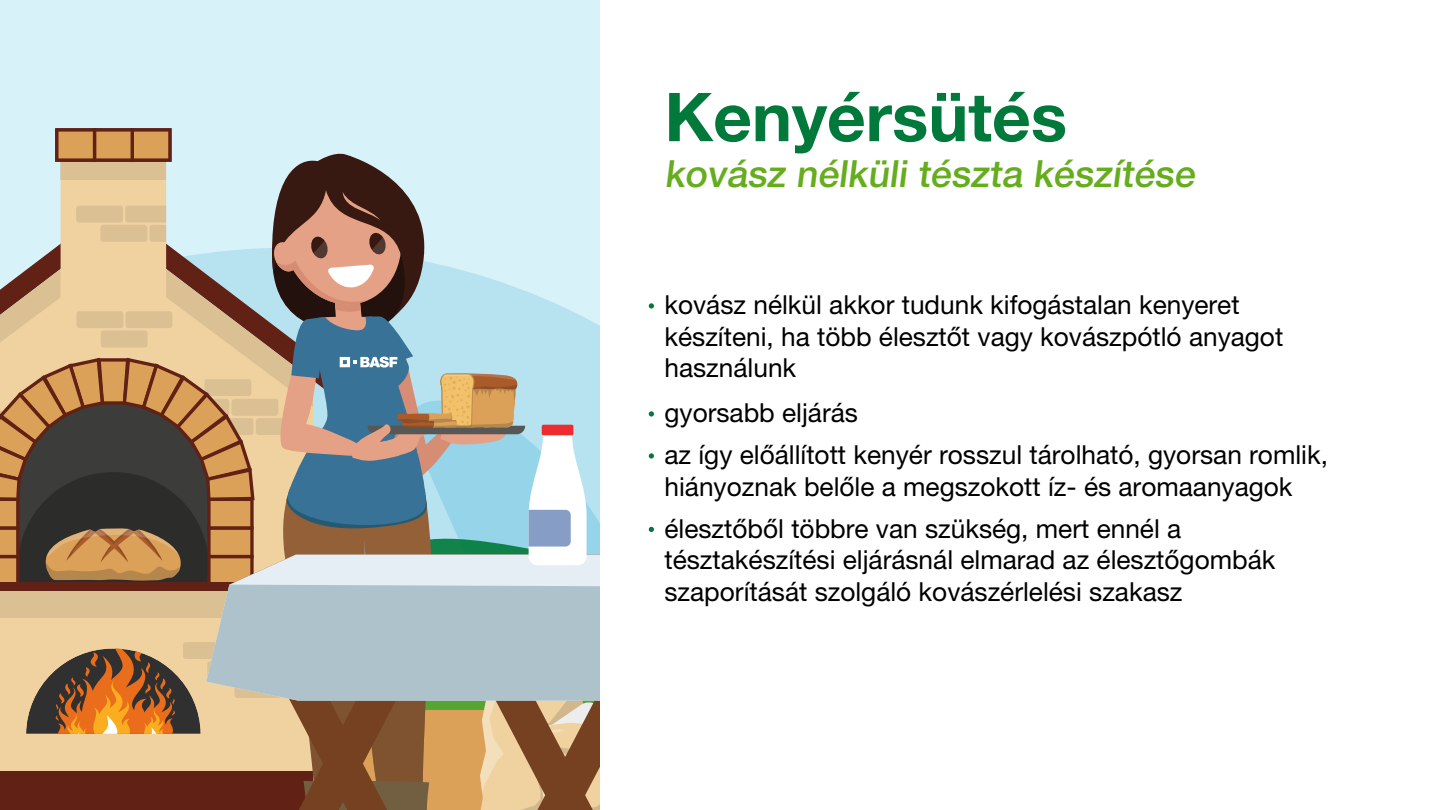
<style>
.page{position:relative;width:1440px;height:810px;background:#fff}
.page>*{position:absolute;margin:0;border:0;box-sizing:border-box;transform-origin:0 0}
.t1{font:700 67.5px "Helvetica Neue LT Pro";color:#01793b}
.t2{font:500 37.5px "Helvetica Neue LT Pro";color:#65ad1d}
.t3{font:26.25px/31.5px "Helvetica Neue LT Pro";color:#000}
</style>
<div class="page">
<svg style="left:649px;top:303px;width:5px;height:6px"></svg>
<svg style="left:649px;top:453px;width:5px;height:6px"></svg>
<svg style="left:649px;top:527px;width:5px;height:5px"></svg>
<svg style="left:649px;top:411px;width:5px;height:6px"></svg>
<div style="left:0;top:0;width:600px;height:631px;background:#d8f2f9"></div>
<svg style="left:0;top:128px;width:600px;height:682px"></svg>
<h1 class="t1" style="left:664px;top:75px;width:404px">Kenyérsütés</h1>
<h2 class="t2" style="left:664px;top:152px;width:537px">kovász nélküli tészta készítése</h2>
<p class="t3" style="left:664px;top:289px;width:620px">kovász nélkül akkor tudunk kifogástalan kenyeret készíteni, ha több élesztőt vagy kovászpótló anyagot használunk</p>
<p class="t3" style="left:664px;top:397px;width:195px">gyorsabb eljárás</p>
<p class="t3" style="left:664px;top:439px;width:665px">az így előállított kenyér rosszul tárolható, gyorsan romlik, hiányoznak belőle a megszokott íz- és aromaanyagok</p>
<p class="t3" style="left:664px;top:512px;width:612px">élesztőből többre van szükség, mert ennél a tésztakészítési eljárásnál elmarad az élesztőgombák szaporítását szolgáló kovászérlelési szakasz</p>
</div>
